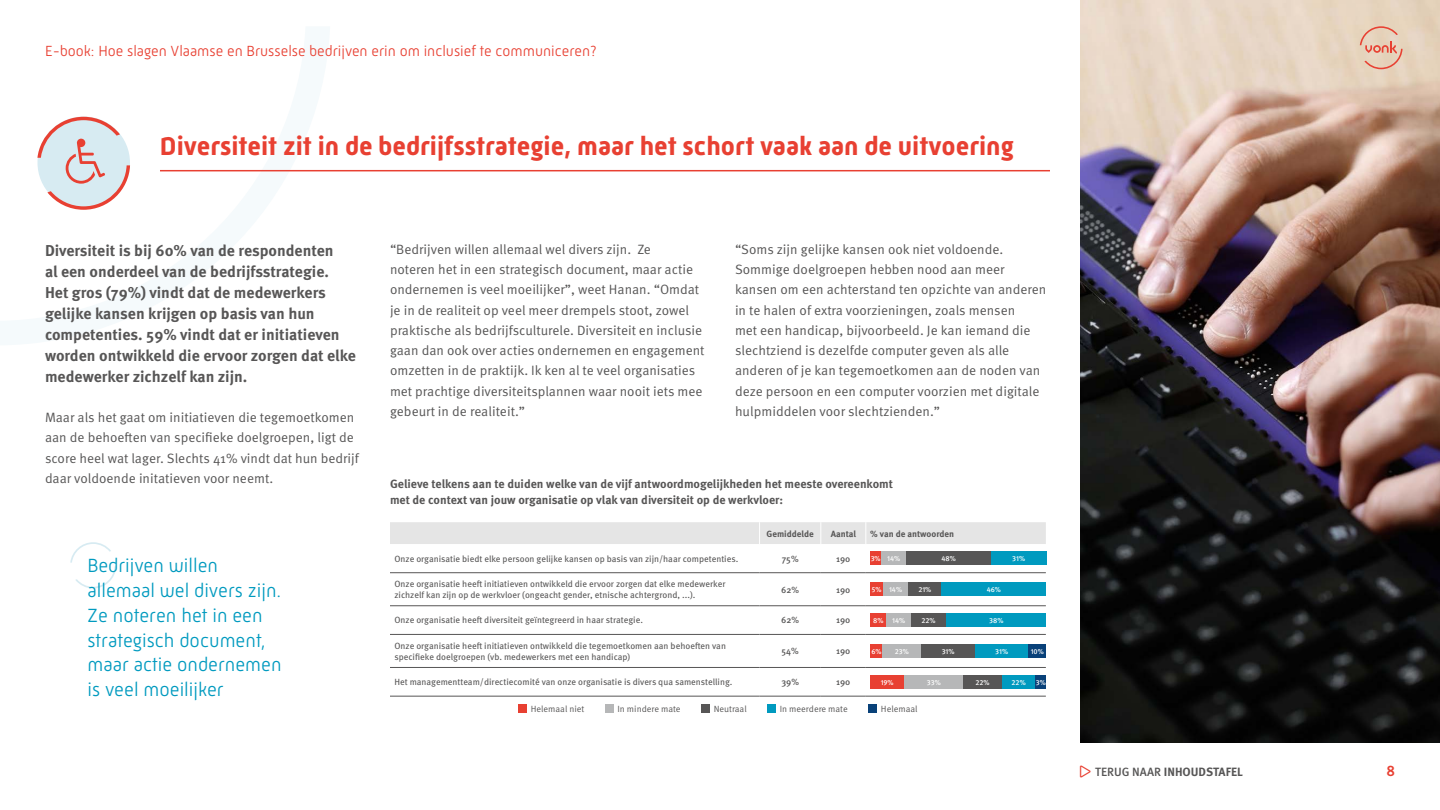
<style>
.page{position:relative;width:1440px;height:810px;background:#fff}
.page>*{position:absolute;margin:0;border:0;box-sizing:border-box;transform-origin:0 0}
.t1{font:700 26.25px "Mic 32 New";color:#e84032}
.t2{font:300 19.5px/24.8px "Mic 32 New";color:#009abf}
.t3{font:700 15.75px/21px "Meta Pro";color:#575656}
.t4{font:300 15px "Mic 32 New";color:#e84032}
.t5{font:500 15px "Mic 32 New";color:#e84032}
.t6{font:13.5px/20.2px "Meta Pro Norm";color:#575656}
.t7{font:700 12px/16.5px "Meta Pro";color:#575656}
.t8{font:9px/11.2px "Meta Pro";color:#575656}
.t9{font:9px "Meta Pro Norm";color:#575656}
.t10{font:700 9px "Meta Pro";color:#575656}
.t11{font:500 9px "Meta Pro";color:#575656}
.t12{font:500 7.2px "Meta Pro";color:#fff}
.s1{color:#e84032}
.s2{font-weight:500}
</style>
<div class="page">
<img style="left:1080px;top:0;width:360px;height:742px">
<hr style="left:160px;top:170px;width:890px;height:1px;background:#e84032">
<hr style="left:390px;top:573px;width:370px;height:1px;background:#575656">
<hr style="left:760px;top:573px;width:61px;height:1px;background:#575656">
<hr style="left:821px;top:573px;width:45px;height:1px;background:#575656">
<hr style="left:866px;top:573px;width:180px;height:1px;background:#575656">
<hr style="left:390px;top:606px;width:370px;height:1px;background:#575656">
<hr style="left:760px;top:606px;width:61px;height:1px;background:#575656">
<hr style="left:821px;top:606px;width:45px;height:1px;background:#575656">
<hr style="left:866px;top:606px;width:180px;height:1px;background:#575656">
<hr style="left:390px;top:634px;width:370px;height:1px;background:#575656">
<hr style="left:760px;top:634px;width:61px;height:1px;background:#575656">
<hr style="left:821px;top:634px;width:45px;height:1px;background:#575656">
<hr style="left:866px;top:634px;width:180px;height:1px;background:#575656">
<hr style="left:390px;top:667px;width:370px;height:1px;background:#575656">
<hr style="left:760px;top:667px;width:61px;height:1px;background:#575656">
<hr style="left:821px;top:667px;width:45px;height:1px;background:#575656">
<hr style="left:866px;top:667px;width:180px;height:1px;background:#575656">
<hr style="left:390px;top:696px;width:370px;height:1px;background:#575656">
<hr style="left:760px;top:696px;width:61px;height:1px;background:#575656">
<hr style="left:821px;top:696px;width:45px;height:1px;background:#575656">
<hr style="left:866px;top:696px;width:180px;height:1px;background:#575656">
<div style="left:390px;top:522px;width:656px;height:22px;background:#e5e5e5"></div>
<div style="left:870px;top:552px;width:11px;height:13px;background:#e84032"></div>
<div style="left:881px;top:552px;width:25px;height:13px;background:#b6b7b8"></div>
<div style="left:906px;top:552px;width:85px;height:13px;background:#575656"></div>
<div style="left:991px;top:552px;width:55px;height:13px;background:#009abf"></div>
<div style="left:870px;top:582px;width:13px;height:14px;background:#e84032"></div>
<div style="left:883px;top:582px;width:25px;height:14px;background:#b6b7b8"></div>
<div style="left:908px;top:582px;width:34px;height:14px;background:#575656"></div>
<div style="left:942px;top:582px;width:104px;height:14px;background:#009abf"></div>
<div style="left:870px;top:613px;width:17px;height:14px;background:#e84032"></div>
<div style="left:887px;top:613px;width:24px;height:14px;background:#b6b7b8"></div>
<div style="left:911px;top:613px;width:35px;height:14px;background:#575656"></div>
<div style="left:946px;top:613px;width:100px;height:14px;background:#009abf"></div>
<div style="left:870px;top:644px;width:13px;height:14px;background:#e84032"></div>
<div style="left:883px;top:644px;width:38px;height:14px;background:#b6b7b8"></div>
<div style="left:921px;top:644px;width:54px;height:14px;background:#575656"></div>
<div style="left:975px;top:644px;width:53px;height:14px;background:#009abf"></div>
<div style="left:1028px;top:644px;width:18px;height:14px;background:#094179"></div>
<div style="left:870px;top:675px;width:34px;height:14px;background:#e84032"></div>
<div style="left:904px;top:675px;width:59px;height:14px;background:#b6b7b8"></div>
<div style="left:963px;top:675px;width:39px;height:14px;background:#575656"></div>
<div style="left:1002px;top:675px;width:34px;height:14px;background:#009abf"></div>
<div style="left:1035px;top:675px;width:11px;height:14px;background:#094179"></div>
<div style="left:518px;top:704px;width:9px;height:9px;background:#e84032"></div>
<div style="left:605px;top:704px;width:8px;height:9px;background:#b6b7b8"></div>
<div style="left:701px;top:704px;width:9px;height:9px;background:#575656"></div>
<div style="left:767px;top:704px;width:9px;height:9px;background:#009abf"></div>
<div style="left:869px;top:704px;width:8px;height:9px;background:#094179"></div>
<svg style="left:70px;top:542px;width:46px;height:46px"></svg>
<svg style="left:1360px;top:26px;width:43px;height:43px;background:#e6bda8"></svg>
<svg style="left:37px;top:117px;width:93px;height:93px"></svg>
<p class="t4" style="left:45px;top:42px;width:553px">E-book: Hoe slagen Vlaamse en Brusselse bedrijven erin om inclusief te communiceren?</p>
<h1 class="t1" style="left:160px;top:131px;width:855px">Diversiteit zit in de bedrijfsstrategie, maar het schort vaak aan de uitvoering</h1>
<p class="t3" style="left:45px;top:239px;width:312px">Diversiteit is bij 60% van de respondenten<br>al een onderdeel van de bedrijfsstrategie.<br>Het gros (79%) vindt dat de medewerkers gelijke kansen krijgen op basis van hun competenties. 59% vindt dat er initiatieven worden ontwikkeld die ervoor zorgen dat elke medewerker zichzelf kan zijn.</p>
<p class="t6" style="left:45px;top:406px;width:316px">Maar als het gaat om initiatieven die tegemoetkomen aan de behoeften van specifieke doelgroepen, ligt de score heel wat lager. Slechts 41% vindt dat hun bedrijf daar voldoende initatieven voor neemt.</p>
<h2 class="t2" style="left:87px;top:553px;width:196px">Bedrijven willen allemaal wel divers zijn.<br>Ze noteren het in een strategisch document, maar actie ondernemen is veel moeilijker</h2>
<p class="t6" style="left:390px;top:238px;width:316px">“Bedrijven willen allemaal wel divers zijn. Ze<br>noteren het in een strategisch document, maar actie ondernemen is veel moeilijker”, weet Hanan. “Omdat je in de realiteit op veel meer drempels stoot, zowel praktische als bedrijfsculturele. Diversiteit en inclusie gaan dan ook over acties ondernemen en engagement omzetten in de praktijk. Ik ken al te veel organisaties met prachtige diversiteitsplannen waar nooit iets mee gebeurt in de realiteit.”</p>
<p class="t6" style="left:735px;top:238px;width:313px">“Soms zijn gelijke kansen ook niet voldoende.<br>Sommige doelgroepen hebben nood aan meer kansen om een achterstand ten opzichte van anderen in te halen of extra voorzieningen, zoals mensen<br>met een handicap, bijvoorbeeld. Je kan iemand die slechtziend is dezelfde computer geven als alle anderen of je kan tegemoetkomen aan de noden van deze persoon en een computer voorzien met digitale hulpmiddelen voor slechtzienden.”</p>
<p class="t7" style="left:390px;top:474px;width:505px">Gelieve telkens aan te duiden welke van de vijf antwoordmogelijkheden het meeste overeenkomt met de context van jouw organisatie op vlak van diversiteit op de werkvloer:</p>
<p class="t10" style="left:767px;top:526px;width:49px">Gemiddelde</p>
<p class="t10" style="left:831px;top:526px;width:27px">Aantal</p>
<p class="t10" style="left:870px;top:526px;width:85px">% van de antwoorden</p>
<p class="t8" style="left:394px;top:552px;width:345px">Onze organisatie biedt elke persoon gelijke kansen op basis van zijn/haar competenties.</p>
<p class="t11" style="left:782px;top:552px;width:18px">75%</p>
<p class="t11" style="left:836px;top:552px;width:16px">190</p>
<p class="t12" style="left:871px;top:553px;width:31px">3% 14%</p>
<p class="t12" style="left:942px;top:553px;width:16px">48%</p>
<p class="t12" style="left:1012px;top:553px;width:14px">31%</p>
<p class="t8" style="left:395px;top:578px;width:333px">Onze organisatie heeft initiatieven ontwikkeld die ervoor zorgen dat elke medewerker zichzelf kan zijn op de werkvloer (ongeacht gender, etnische achtergrond, ...).</p>
<p class="t11" style="left:781px;top:583px;width:19px">62%</p>
<p class="t11" style="left:836px;top:583px;width:16px">190</p>
<p class="t12" style="left:872px;top:584px;width:32px">5% 14%</p>
<p class="t12" style="left:918px;top:584px;width:15px">21%</p>
<p class="t12" style="left:987px;top:584px;width:16px">46%</p>
<p class="t8" style="left:395px;top:614px;width:250px">Onze organisatie heeft diversiteit geïntegreerd in haar strategie.</p>
<p class="t11" style="left:781px;top:613px;width:19px">62%</p>
<p class="t11" style="left:836px;top:613px;width:16px">190</p>
<p class="t12" style="left:873px;top:615px;width:33px">8% 14%</p>
<p class="t12" style="left:921px;top:615px;width:16px">22%</p>
<p class="t12" style="left:989px;top:615px;width:16px">38%</p>
<p class="t8" style="left:395px;top:639px;width:333px">Onze organisatie heeft initiatieven ontwikkeld die tegemoetkomen aan behoeften van specifieke doelgroepen (vb. medewerkers met een handicap)</p>
<p class="t11" style="left:782px;top:644px;width:19px">54%</p>
<p class="t11" style="left:836px;top:644px;width:16px">190</p>
<p class="t12" style="left:871px;top:646px;width:12px">6%</p>
<p class="t12" style="left:895px;top:646px;width:16px">23%</p>
<p class="t12" style="left:942px;top:646px;width:14px">31%</p>
<p class="t12" style="left:995px;top:646px;width:14px">31%</p>
<p class="t12" style="left:1031px;top:646px;width:15px">10%</p>
<p class="t8" style="left:395px;top:676px;width:340px">Het managementteam/directiecomité van onze organisatie is divers qua samenstelling.</p>
<p class="t11" style="left:781px;top:675px;width:19px">39%</p>
<p class="t11" style="left:836px;top:675px;width:16px">190</p>
<p class="t12" style="left:881px;top:676px;width:15px">19%</p>
<p class="t12" style="left:927px;top:676px;width:15px">33%</p>
<p class="t12" style="left:975px;top:676px;width:16px">22%</p>
<p class="t12" style="left:1012px;top:676px;width:16px">22%</p>
<p class="t12" style="left:1036px;top:676px;width:12px">3%</p>
<p class="t9" style="left:531px;top:702px;width:55px">Helemaal niet</p>
<p class="t9" style="left:617px;top:702px;width:65px">In mindere mate</p>
<p class="t9" style="left:714px;top:702px;width:35px">Neutraal</p>
<p class="t9" style="left:780px;top:702px;width:70px">In meerdere mate</p>
<p class="t9" style="left:881px;top:702px;width:38px">Helemaal</p>
<p class="t7" style="left:1080px;top:763px;width:164px"><span class="s1">●</span> <span class="s2">TERUG NAAR</span> INHOUDSTAFEL</p>
<p class="t5" style="left:1386px;top:763px;width:10px">8</p>
</div>
